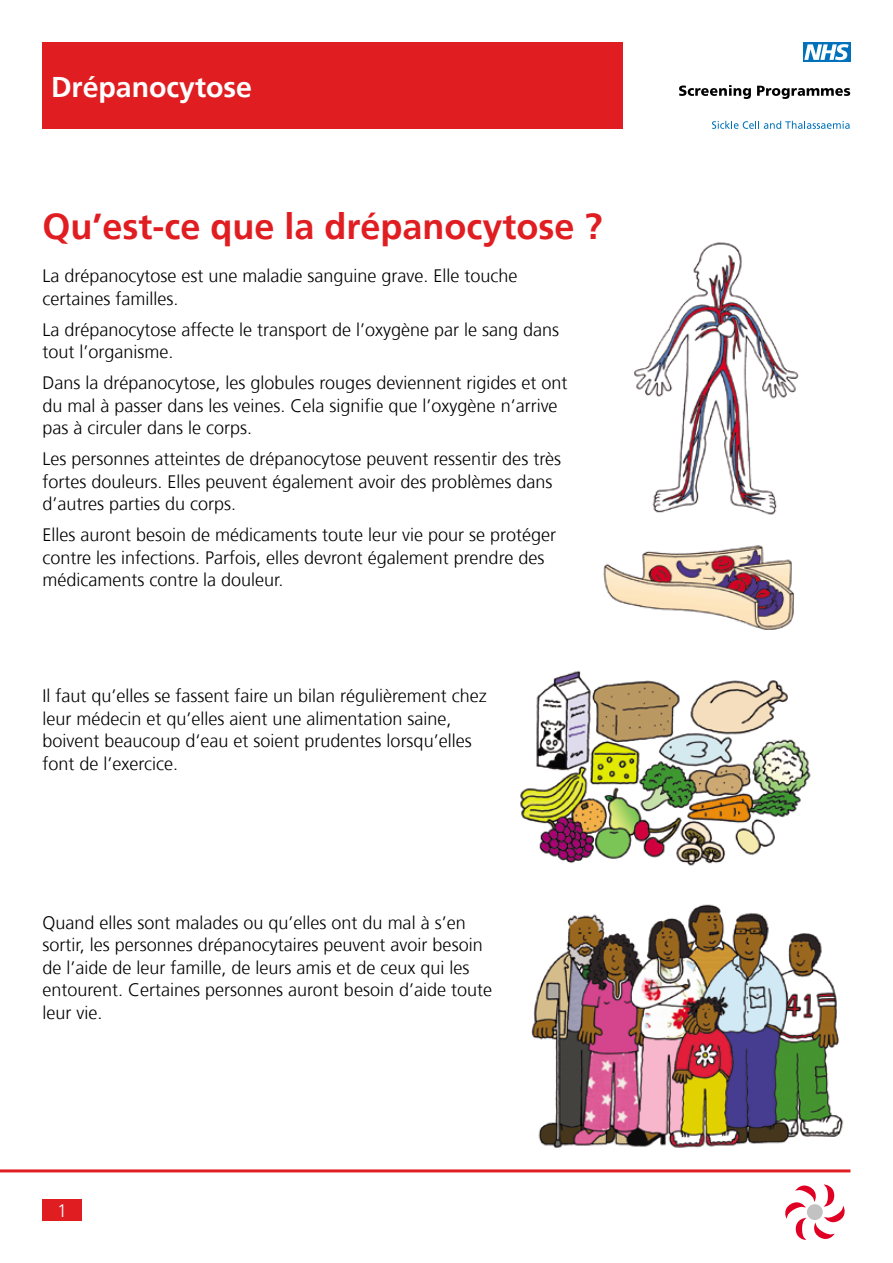
<style>
.page{position:relative;width:893px;height:1263px;background:#fff}
.page>*{position:absolute;margin:0;border:0;box-sizing:border-box;transform-origin:0 0}
.t1{font:700 36px "Frutiger";color:#e01e22}
.t2{font:700 28.5px "Frutiger";color:#fff}
.t3{font:300 18px/22.5px "Frutiger";color:#000}
.t4{font:300 18px "Frutiger";color:#fff}
</style>
<div class="page">
<img style="left:634px;top:242px;width:165px;height:273px">
<img style="left:520px;top:670px;width:291px;height:196px">
<img style="left:531px;top:904px;width:313px;height:244px">
<img style="left:603px;top:545px;width:191px;height:85px">
<div style="left:43px;top:43px;width:579px;height:86px;background:#e01e22"></div>
<div style="left:803px;top:43px;width:47px;height:19px;background:#0071ba"></div>
<svg style="left:804px;top:44px;width:45px;height:16px"></svg>
<svg style="left:679px;top:85px;width:72px;height:14px"></svg>
<svg style="left:757px;top:86px;width:93px;height:13px"></svg>
<svg style="left:712px;top:121px;width:138px;height:8px"></svg>
<svg style="left:785px;top:1184px;width:60px;height:56px"></svg>
<hr style="left:0;top:1169px;width:850px;height:3px;background:#e01e22">
<div style="left:43px;top:1199px;width:39px;height:21px;background:#e01e22"></div>
<h2 class="t2" style="left:51px;top:70px;width:203px">Drépanocytose</h2>
<h1 class="t1" style="left:43px;top:205px;width:562px">Qu’est-ce que la drépanocytose ?</h1>
<p class="t3" style="left:43px;top:265px;width:477px">La drépanocytose est une maladie sanguine grave. Elle touche certaines familles.</p>
<p class="t3" style="left:43px;top:319px;width:518px">La drépanocytose affecte le transport de l’oxygène par le sang dans tout l’organisme.</p>
<p class="t3" style="left:43px;top:372px;width:526px">Dans la drépanocytose, les globules rouges deviennent rigides et ont du mal à passer dans les veines. Cela signifie que l’oxygène n’arrive pas à circuler dans le corps.</p>
<p class="t3" style="left:43px;top:448px;width:520px">Les personnes atteintes de drépanocytose peuvent ressentir des très fortes douleurs. Elles peuvent également avoir des problèmes dans d’autres parties du corps.</p>
<p class="t3" style="left:43px;top:524px;width:515px">Elles auront besoin de médicaments toute leur vie pour se protéger contre les infections. Parfois, elles devront également prendre des médicaments contre la douleur.</p>
<p class="t3" style="left:43px;top:685px;width:446px">Il faut qu’elles se fassent faire un bilan régulièrement chez leur médecin et qu’elles aient une alimentation saine, boivent beaucoup d‘eau et soient prudentes lorsqu’elles font de l’exercice.</p>
<p class="t3" style="left:43px;top:911px;width:451px">Quand elles sont malades ou qu’elles ont du mal à s’en sortir, les personnes drépanocytaires peuvent avoir besoin de l’aide de leur famille, de leurs amis et de ceux qui les entourent. Certaines personnes auront besoin d’aide toute leur vie.</p>
<p class="t4" style="left:57px;top:1200px;width:12px">1</p>
</div>
